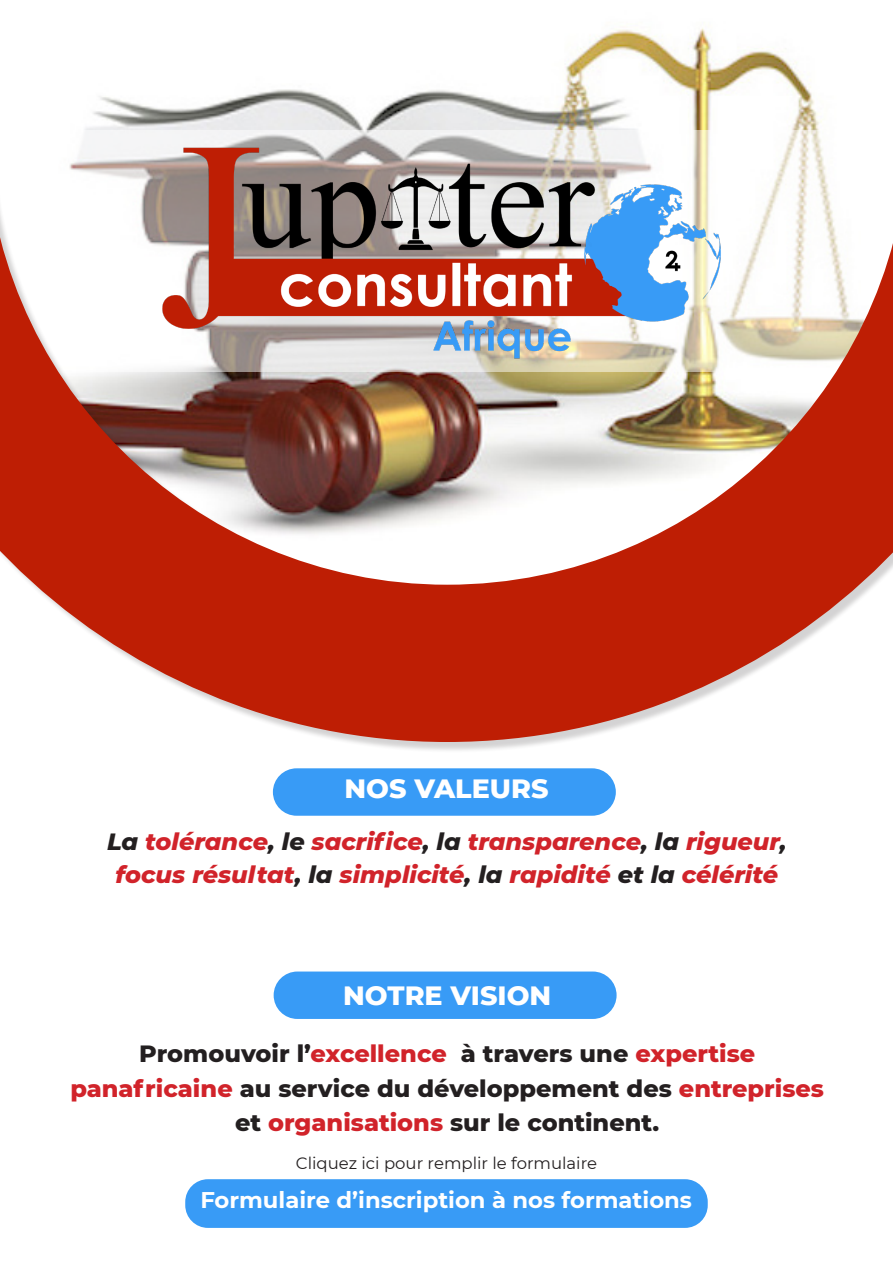
<style>
.page{position:relative;width:893px;height:1263px;background:#fff}
.page>*{position:absolute;margin:0;border:0;box-sizing:border-box;transform-origin:0 0}
.t1{font:800 27px "Montserrat";color:#fff}
.t2{font:800 24px/34.5px "Montserrat";color:#231f20;text-align:center}
.t3{font:italic 800 24px "Montserrat";color:#d1232a}
.t4{font:700 22.65px "Montserrat";color:#fff}
.t5{font:16.5px "Montserrat";color:#231f20}
.s1{color:#231f20}
.s2{color:#d1232a}
</style>
<div class="page">
<img style="left:93px;top:28px;width:729px;height:93px">
<div style="left:185px;top:1179px;width:523px;height:49px;background:#389bf6;border-radius:23px"></div>
<svg style="left:0;top:121px;width:893px;height:621px"></svg>
<div style="left:273px;top:768px;width:343px;height:48px;background:#389bf6;border-radius:24px"></div>
<div style="left:274px;top:971px;width:343px;height:48px;background:#389bf6;border-radius:24px"></div>
<p class="t1" style="left:344px;top:768px;width:206px">NOS VALEURS</p>
<p class="t3" style="left:107px;top:823px;width:681px"><span class="s1">La</span> tolérance<span class="s1">, le</span> sacrifice<span class="s1">, la</span> transparence<span class="s1">, la</span> rigueur<span class="s1">,</span></p>
<p class="t3" style="left:116px;top:856px;width:664px">focus résultat<span class="s1">, la</span> simplicité<span class="s1">, la</span> rapidité <span class="s1">et la</span> célérité</p>
<p class="t1" style="left:343px;top:976px;width:210px">NOTRE VISION</p>
<p class="t2" style="left:70px;top:1035px;width:755px">Promouvoir l’<span class="s2">excellence</span> à travers une <span class="s2">expertise panafricaine</span> au service du développement des <span class="s2">entreprises </span>et <span class="s2">organisations</span> sur le continent.</p>
<p class="t5" style="left:296px;top:1152px;width:303px">Cliquez ici pour remplir le formulaire</p>
<p class="t4" style="left:200px;top:1184px;width:493px">Formulaire d’inscription à nos formations</p>
</div>
